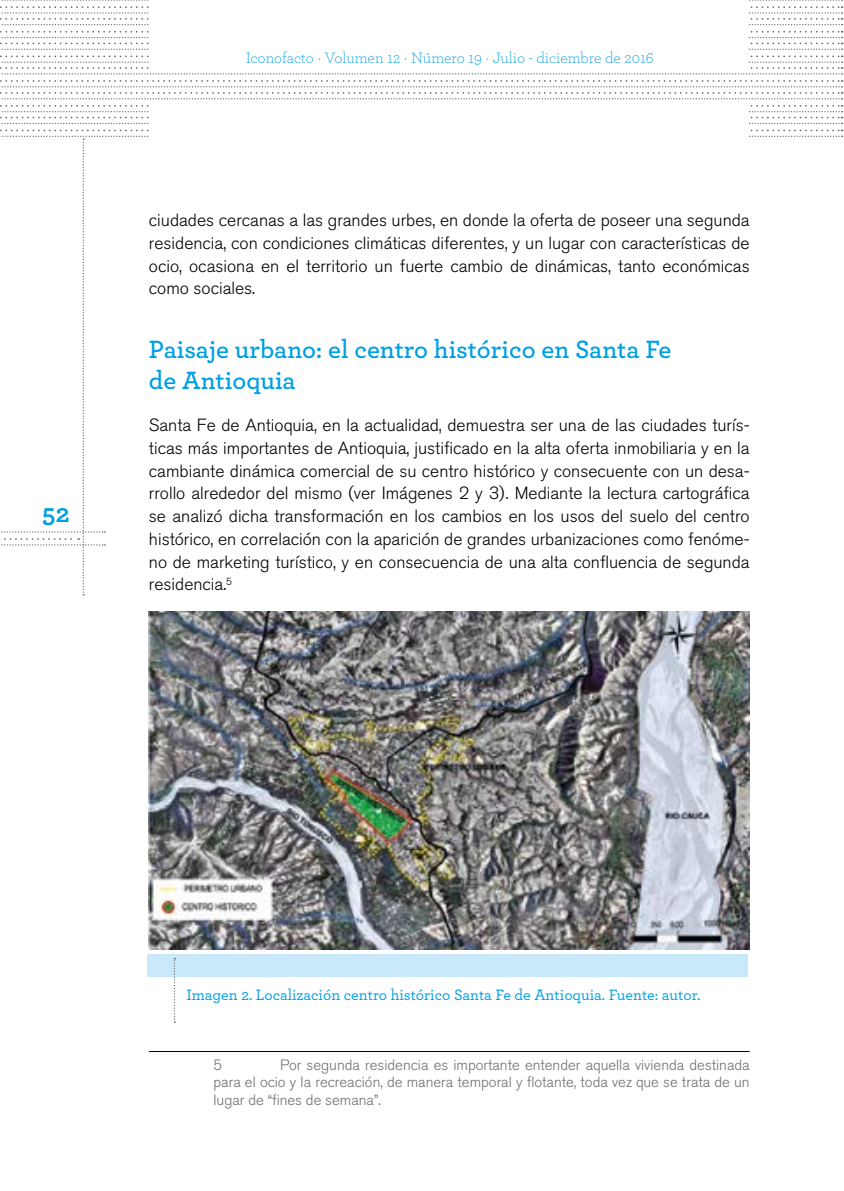
<style>
.page{position:relative;width:844px;height:1191px;background:#fff}
.page>*{position:absolute;margin:0;border:0;box-sizing:border-box;transform-origin:0 0}
.t1{font:600 26.25px/31.5px "Archer Pro";color:#009fe3}
.t2{font:700 26.25px "Archer Pro";color:#009fe3}
.t3{font:300 17.5px/22.8px "Akzidenz Grotesk BQ";color:#000;text-align:justify}
.t4{font:500 15.75px "Archer Pro";color:#009fe3}
.t5{font:300 15.75px "Archer Pro";color:#009fe3}
.t6{font:300 14.88px/17.5px "Akzidenz Grotesk BQ";color:#706f6f;text-align:justify}
</style>
<div class="page">
<svg style="left:0;top:0;width:842px;height:25px"></svg>
<svg style="left:0;top:105px;width:842px;height:19px"></svg>
<svg style="left:0;top:31px;width:842px;height:68px"></svg>
<div style="left:149px;top:103px;width:598px;height:63px;background:#fff"></div>
<div style="left:149px;top:0;width:598px;height:70px;background:#fff"></div>
<hr style="left:149px;top:1051px;width:600px;height:1px;background:#000">
<img style="left:149px;top:612px;width:600px;height:337px">
<div style="left:147px;top:954px;width:600px;height:23px;background:#c9e9fb"></div>
<svg style="left:174px;top:958px;width:1px;height:64px"></svg>
<h1 class="t2" style="left:42px;top:492px;width:29px">52</h1>
<p class="t5" style="left:246px;top:48px;width:409px">Iconofacto · Volumen 12 · Número 19 · Julio - diciembre de 2016</p>
<p class="t3" style="left:149px;top:209px;width:602px">ciudades cercanas a las grandes urbes, en donde la oferta de poseer una segunda residencia, con condiciones climáticas diferentes, y un lugar con características de ocio, ocasiona en el territorio un fuerte cambio de dinámicas, tanto económicas como sociales.</p>
<h1 class="t1" style="left:149px;top:331px;width:524px">Paisaje urbano: el centro histórico en Santa Fe de Antioquia</h1>
<p class="t3" style="left:149px;top:414px;width:602px">Santa Fe de Antioquia, en la actualidad, demuestra ser una de las ciudades turís&shy;ticas más importantes de Antioquia, justificado en la alta oferta inmobiliaria y en la cambiante dinámica comercial de su centro histórico y consecuente con un desa&shy;rrollo alrededor del mismo (ver Imágenes 2 y 3). Mediante la lectura cartográfica se analizó dicha transformación en los cambios en los usos del suelo del centro histórico, en correlación con la aparición de grandes urbanizaciones como fenóme&shy;no de marketing turístico, y en consecuencia de una alta confluencia de segunda residencia.<sup>5</sup></p>
<p class="t4" style="left:186px;top:983px;width:515px">Imagen 2. Localización centro histórico Santa Fe de Antioquia. Fuente: autor.</p>
<p class="t6" style="left:213px;top:1056px;width:537px;text-indent:67px">Por segunda residencia es importante entender aquella vivienda destinada para el ocio y la recreación, de manera temporal y flotante, toda vez que se trata de un lugar de “fines de semana”.</p>
<p class="t6" style="left:213px;top:1056px;width:10px">5</p>
</div>
